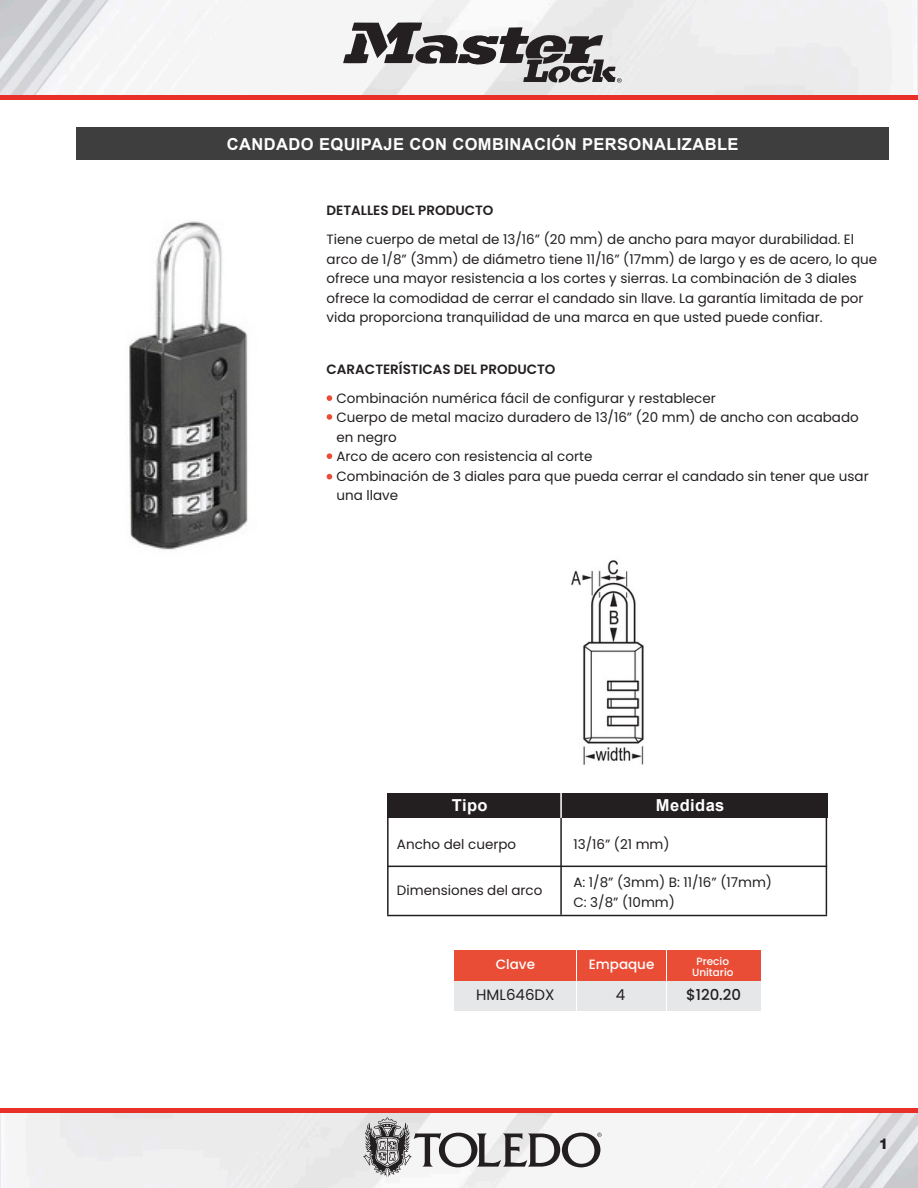
<style>
.page{position:relative;width:918px;height:1188px;background:#fff}
.page>*{position:absolute;margin:0;border:0;box-sizing:border-box;transform-origin:0 0}
.herramienta{font:700 16.5px "Arial";letter-spacing:.025em;color:#fff}
.t1{font:15px "Poppins";color:#231f20}
.t2{font:500 15px "Poppins";color:#231f20}
.t3{font:800 15px "Helvetica Neue";color:#231f20}
.t4{font:13.5px/19.5px "Poppins";color:#231f20}
.t5{font:600 13.5px "Poppins";color:#231f20}
.t6{font:500 13.5px "Poppins";color:#fff}
.t7{font:500 10.5px "Poppins";color:#fff}
</style>
<div class="page">
<img style="left:0;top:0;width:918px;height:95px">
<img style="left:0;top:1112px;width:918px;height:76px">
<hr style="left:0;top:1108px;width:918px;height:4px;background:#e83029">
<hr style="left:0;top:95px;width:918px;height:4px;background:#e83029">
<svg style="left:363px;top:1117px;width:239px;height:60px"></svg>
<svg style="left:343px;top:22px;width:279px;height:61px"></svg>
<div style="left:77px;top:128px;width:812px;height:32px;background:#3e3e3f"></div>
<div style="left:455px;top:980px;width:121px;height:31px;background:#e6e7e9"></div>
<div style="left:667px;top:980px;width:93px;height:31px;background:#e6e7e9"></div>
<div style="left:577px;top:980px;width:89px;height:31px;background:#e6e7e9"></div>
<div style="left:455px;top:950px;width:121px;height:30px;background:#ea4d36"></div>
<div style="left:667px;top:950px;width:93px;height:30px;background:#ea4d36"></div>
<div style="left:577px;top:950px;width:89px;height:30px;background:#ea4d36"></div>
<div style="left:387px;top:793px;width:441px;height:25px;background:#231f20"></div>
<hr style="left:387px;top:866px;width:440px;height:1px;background:#231f20">
<hr style="left:387px;top:915px;width:440px;height:1px;background:#231f20">
<hr style="left:560px;top:818px;width:2px;height:97px;background:#231f20">
<hr style="left:387px;top:818px;width:2px;height:97px;background:#231f20">
<hr style="left:826px;top:818px;width:1px;height:97px;background:#231f20">
<hr style="left:560px;top:793px;width:2px;height:25px;background:#fff">
<svg style="left:327px;top:395px;width:5px;height:6px"></svg>
<svg style="left:327px;top:453px;width:5px;height:6px"></svg>
<svg style="left:327px;top:474px;width:5px;height:5px"></svg>
<svg style="left:327px;top:414px;width:5px;height:6px"></svg>
<img style="left:129px;top:221px;width:119px;height:329px">
<img style="left:571px;top:560px;width:73px;height:205px">
<p class="herramienta" style="left:227px;top:133px;width:513px">CANDADO EQUIPAJE CON COMBINACIÓN PERSONALIZABLE</p>
<p class="t5" style="left:327px;top:202px;width:168px">DETALLES DEL PRODUCTO</p>
<p class="t4" style="left:327px;top:230px;width:552px">Tiene cuerpo de metal de 13/16” (20 mm) de ancho para mayor durabilidad. El arco de 1/8” (3mm) de diámetro tiene 11/16” (17mm) de largo y es de acero, lo que ofrece una mayor resistencia a los cortes y sierras. La combinación de 3 diales ofrece la comodidad de cerrar el candado sin llave. La garantía limitada de por vida proporciona tranquilidad de una marca en que usted puede confiar.</p>
<p class="t5" style="left:327px;top:361px;width:230px">CARACTERÍSTICAS DEL PRODUCTO</p>
<p class="t4" style="left:336px;top:389px;width:381px">Combinación numérica fácil de configurar y restablecer</p>
<p class="t4" style="left:336px;top:408px;width:524px">Cuerpo de metal macizo duradero de 13/16” (20 mm) de ancho con acabado</p>
<p class="t4" style="left:336px;top:428px;width:62px">en negro</p>
<p class="t4" style="left:336px;top:447px;width:257px">Arco de acero con resistencia al corte</p>
<p class="t4" style="left:336px;top:467px;width:534px">Combinación de 3 diales para que pueda cerrar el candado sin tener que usar una llave</p>
<p class="herramienta" style="left:452px;top:795px;width:37px">Tipo</p>
<p class="herramienta" style="left:656px;top:795px;width:70px">Medidas</p>
<p class="t4" style="left:397px;top:835px;width:121px">Ancho del cuerpo</p>
<p class="t4" style="left:573px;top:835px;width:98px">13/16” (21 mm)</p>
<p class="t4" style="left:397px;top:881px;width:147px">Dimensiones del arco</p>
<p class="t4" style="left:573px;top:873px;width:200px">A: 1/8” (3mm) B: 11/16” (17mm)</p>
<p class="t4" style="left:573px;top:892px;width:103px">C: 3/8” (10mm)</p>
<p class="t6" style="left:496px;top:957px;width:41px">Clave</p>
<p class="t6" style="left:589px;top:957px;width:67px">Empaque</p>
<p class="t7" style="left:697px;top:955px;width:34px">Precio</p>
<p class="t7" style="left:692px;top:966px;width:43px">Unitario</p>
<p class="t1" style="left:476px;top:986px;width:80px">HML646DX</p>
<p class="t1" style="left:616px;top:986px;width:11px">4</p>
<p class="t2" style="left:686px;top:986px;width:57px">$120.20</p>
<p class="t3" style="left:879px;top:1135px;width:11px">1</p>
</div>
